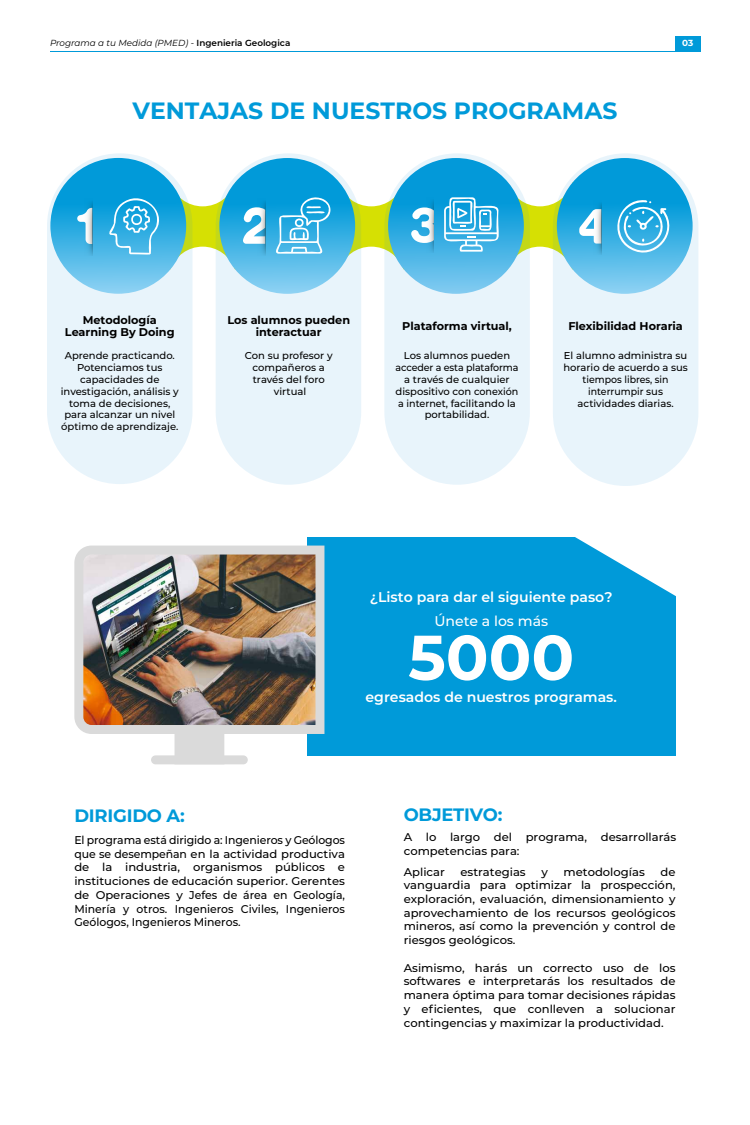
<style>
.page{position:relative;width:750px;height:1125px;background:#fff}
.page>*{position:absolute;margin:0;border:0;box-sizing:border-box;transform-origin:0 0}
.t1{font:700 63.06px "Montserrat";color:#fff}
.t2{font:700 23.56px "Montserrat";color:#009ad9}
.t3{font:700 17.94px "Montserrat";letter-spacing:-.015em;color:#009ad9}
.t4{font:600 14.06px "Montserrat";color:#fff}
.t5{font:500 14.06px "Montserrat";color:#fff}
.t6{font:500 11.25px/13.8px "Montserrat";color:#000;text-align:justify}
.t7{font:700 11.25px/12.5px "Montserrat";color:#000;text-align:center}
.t8{font:500 10px/11.9px "Montserrat";color:#000;text-align:center}
.t9{font:italic 8.81px "Montserrat";color:#000}
.t10{font:700 8.81px "Montserrat";color:#fff}
.s1{font-weight:600;font-style:normal}
</style>
<div class="page">
<div style="left:308px;top:537px;width:368px;height:219px;background:#009ad9"></div>
<div style="left:74px;top:546px;width:250px;height:188px;background:#dadada"></div>
<svg style="left:175px;top:726px;width:49px;height:29px"></svg>
<div style="left:151px;top:755px;width:97px;height:9px;background:#dadada;border-radius:4px"></div>
<img style="left:83px;top:555px;width:233px;height:170px">
<svg style="left:575px;top:537px;width:101px;height:59px"></svg>
<hr style="left:51px;top:51px;width:649px;height:1px;background:#009ad9">
<div style="left:675px;top:36px;width:25px;height:16px;background:#009ad9"></div>
<div style="left:47px;top:153px;width:146px;height:331px;background:#e8f4fb;border-radius:73px"></div>
<svg style="left:50px;top:158px;width:136px;height:136px;background:#35aee2"></svg>
<svg style="left:77px;top:208px;width:3px;height:36px"></svg>
<svg style="left:80px;top:196px;width:12px;height:60px"></svg>
<div style="left:384px;top:153px;width:146px;height:332px;background:#e8f4fb;border-radius:73px"></div>
<div style="left:553px;top:153px;width:145px;height:333px;background:#e8f4fb;border-radius:73px"></div>
<div style="left:216px;top:153px;width:145px;height:332px;background:#e8f4fb;border-radius:73px"></div>
<svg style="left:219px;top:158px;width:136px;height:136px;background:#38aee1"></svg>
<svg style="left:106px;top:182px;width:159px;height:87px"></svg>
<svg style="left:253px;top:196px;width:12px;height:59px"></svg>
<svg style="left:557px;top:158px;width:136px;height:136px;background:#32ade1"></svg>
<svg style="left:271px;top:158px;width:330px;height:136px"></svg>
<svg style="left:590px;top:198px;width:11px;height:57px"></svg>
<svg style="left:607px;top:198px;width:74px;height:65px;background:#47b6e5"></svg>
<p class="t9" style="left:50px;top:36px;width:242px">Programa a tu Medida (PMED) - <span class="s1">Ingenieria Geologica</span></p>
<p class="t10" style="left:682px;top:37px;width:13px">03</p>
<h2 class="t2" style="left:132px;top:94px;width:487px">VENTAJAS DE NUESTROS PROGRAMAS</h2>
<p class="t7" style="left:65px;top:313px;width:111px">Metodología<br>Learning By Doing</p>
<p class="t8" style="left:61px;top:349px;width:119px">Aprende practicando.<br>Potenciamos tus capacidades de investigación, análisis y toma de decisiones, para alcanzar un nivel óptimo de aprendizaje.</p>
<p class="t7" style="left:227px;top:313px;width:124px">Los alumnos pueden interactuar</p>
<p class="t8" style="left:245px;top:349px;width:89px">Con su profesor y compañeros a través del foro virtual</p>
<p class="t7" style="left:402px;top:319px;width:111px">Plataforma virtual,</p>
<p class="t8" style="left:396px;top:349px;width:124px">Los alumnos pueden acceder a esta plataforma a través de cualquier dispositivo con conexión a internet, facilitando la portabilidad.</p>
<p class="t7" style="left:568px;top:319px;width:116px">Flexibilidad Horaria</p>
<p class="t8" style="left:563px;top:349px;width:126px">El alumno administra su horario de acuerdo a sus tiempos libres, sin interrumpir sus actividades diarias.</p>
<p class="t4" style="left:370px;top:587px;width:244px">¿Listo para dar el siguiente paso?</p>
<h1 class="t1" style="left:408px;top:612px;width:167px">5000</h1>
<p class="t5" style="left:434px;top:611px;width:115px">Únete a los más</p>
<p class="t4" style="left:366px;top:687px;width:253px">egresados de nuestros programas.</p>
<h3 class="t3" style="left:74px;top:802px;width:112px">DIRIGIDO A:</h3>
<h3 class="t3" style="left:404px;top:802px;width:100px">OBJETIVO:</h3>
<p class="t6" style="left:74px;top:833px;width:272px">El programa está dirigido a: Ingenieros y Geólogos que se desempeñan en la actividad productiva de la industria, organismos públicos e instituciones de educación superior. Gerentes de Operaciones y Jefes de área en Geología, Minería y otros. Ingenieros Civiles, Ingenieros Geólogos, Ingenieros Mineros.</p>
<p class="t6" style="left:404px;top:830px;width:274px">A lo largo del programa, desarrollarás competencias para:</p>
<p class="t6" style="left:404px;top:864px;width:43px">Aplicar</p>
<p class="t6" style="left:461px;top:864px;width:67px">estrategias</p>
<p class="t6" style="left:541px;top:864px;width:8px">y</p>
<p class="t6" style="left:564px;top:864px;width:83px">metodologías</p>
<p class="t6" style="left:404px;top:864px;width:273px;text-indent:257px">de vanguardia para optimizar la prospección, exploración, evaluación, dimensionamiento y aprovechamiento de los recursos geológicos mineros, así como la prevención y control de riesgos geológicos.</p>
<p class="t6" style="left:404px;top:960px;width:273px">Asimismo, harás un correcto uso de los softwares e interpretarás los resultados de manera óptima para tomar decisiones rápidas y eficientes, que conlleven a solucionar contingencias y maximizar la productividad.</p>
</div>
